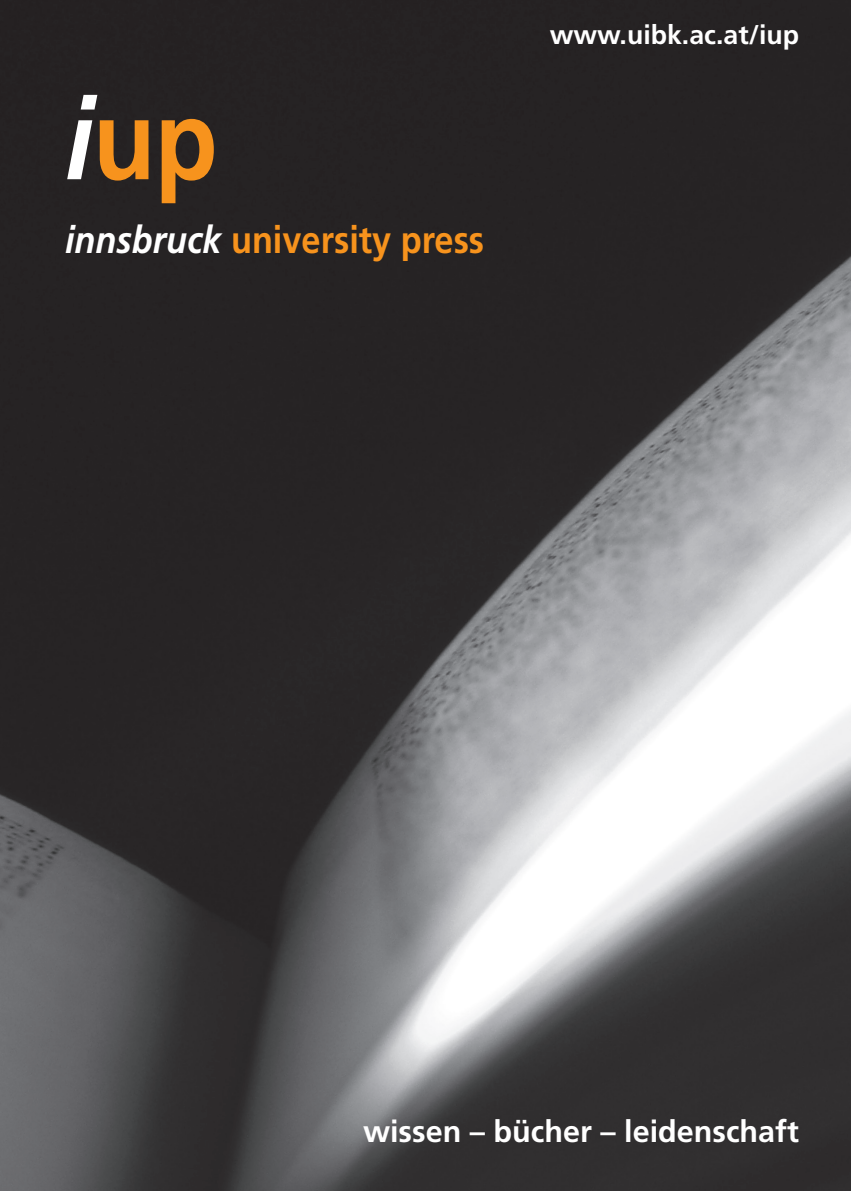
<style>
.page{position:relative;width:851px;height:1191px;background:#fff}
.page>*{position:absolute;margin:0;border:0;box-sizing:border-box;transform-origin:0 0}
.t1{font:700 114.45px "Frutiger LT Std";color:#f7931d;scale:.9 1}
.t2{font:700 38.1px "Frutiger LT Std";color:#f7931d;scale:.9 1}
.t3{font:700 30.45px "Frutiger LT Std";color:#fff}
.t4{font:700 26.7px "Frutiger LT Std";color:#fff}
.s1{font-style:italic;color:#fff}
</style>
<div class="page">
<img style="left:0;top:0;width:850px;height:1191px">
<h1 class="t1" style="left:65px;top:72px;width:171px"><span class="s1">i</span>up</h1>
<p class="t2" style="left:65px;top:217px;width:467px"><span class="s1">innsbruck</span> university press</p>
<p class="t4" style="left:549px;top:19px;width:251px">www.uibk.ac.at/iup</p>
<p class="t3" style="left:363px;top:1113px;width:437px">wissen – bücher – leidenschaft</p>
</div>
